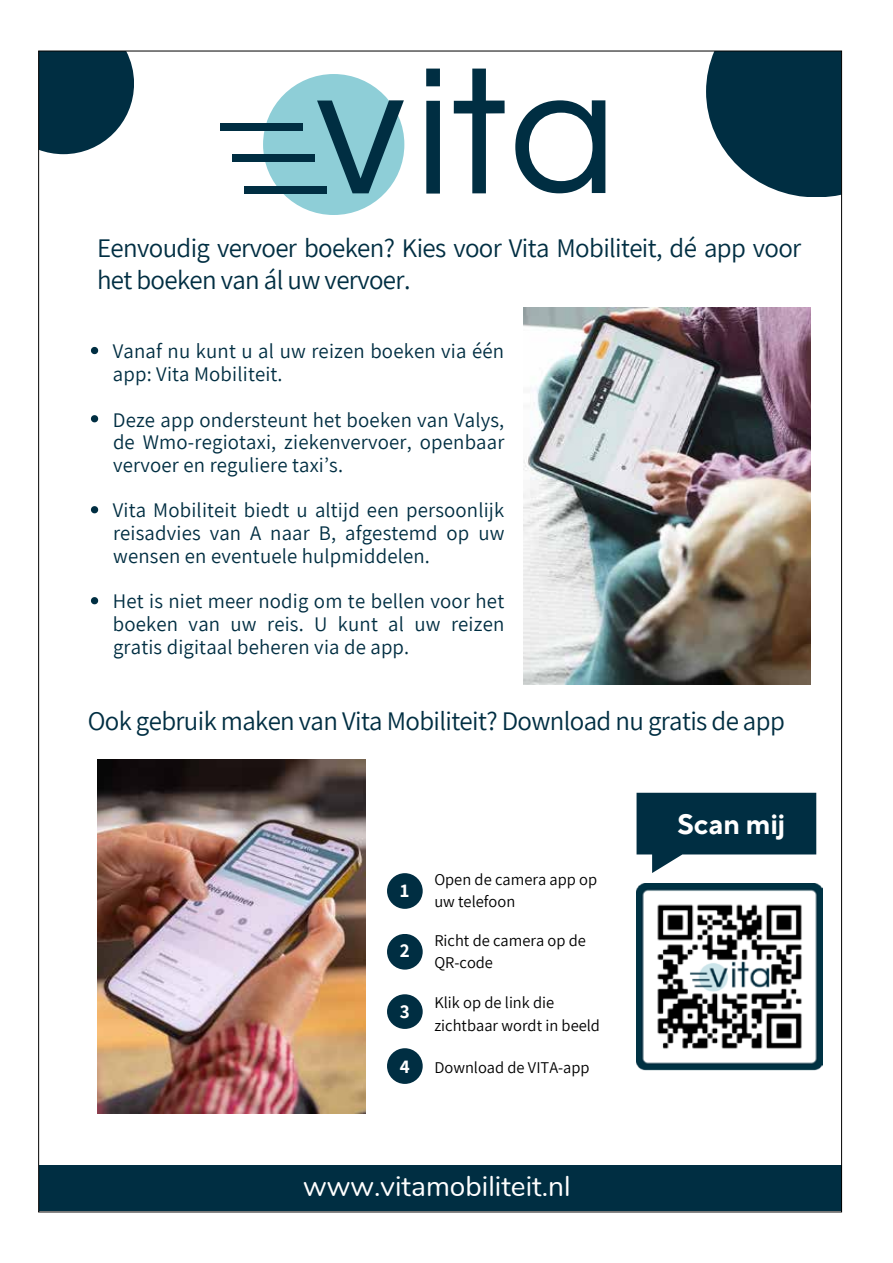
<style>
.page{position:relative;width:893px;height:1263px;background:#fff}
.page>*{position:absolute;margin:0;border:0;box-sizing:border-box;transform-origin:0 0}
.t1{font:28.05px "Nunito";color:#fff}
.t2{font:700 27.9px "TT Norms Pro";color:#fff}
.t3{font:26.85px/32.1px "Assistant";letter-spacing:-.025em;color:#002e42}
.t4{font:20.7px/22.8px "Assistant";letter-spacing:.01em;color:#002e42;text-align:justify}
.t5{font:700 19.05px "Assistant";color:#fff}
.t6{font:16.5px/22.6px "Assistant";color:#000}
</style>
<div class="page">
<img style="left:97px;top:759px;width:269px;height:354px">
<div style="left:39px;top:1165px;width:803px;height:46px;background:#002e42"></div>
<div style="left:263px;top:74px;width:141px;height:141px;background:#8eced7;border-radius:50%"></div>
<svg style="left:426px;top:69px;width:14px;height:125px"></svg>
<svg style="left:454px;top:69px;width:51px;height:124px"></svg>
<svg style="left:515px;top:100px;width:90px;height:93px"></svg>
<svg style="left:317px;top:100px;width:87px;height:93px"></svg>
<div style="left:244px;top:186px;width:83px;height:7px;background:#002e42"></div>
<div style="left:232px;top:154px;width:83px;height:7px;background:#002e42"></div>
<div style="left:221px;top:123px;width:82px;height:7px;background:#002e42"></div>
<svg style="left:637px;top:793px;width:179px;height:80px"></svg>
<div style="left:387px;top:873px;width:36px;height:36px;background:#002e42;border-radius:18px"></div>
<div style="left:387px;top:934px;width:36px;height:35px;background:#002e42;border-radius:18px"></div>
<svg style="left:387px;top:994px;width:36px;height:35px"></svg>
<div style="left:387px;top:1048px;width:36px;height:36px;background:#002e42;border-radius:18px"></div>
<svg style="left:40px;top:53px;width:94px;height:101px"></svg>
<svg style="left:706px;top:53px;width:134px;height:144px"></svg>
<img style="left:524px;top:307px;width:286px;height:377px">
<img style="left:637px;top:883px;width:186px;height:188px">
<svg style="left:91px;top:347px;width:7px;height:7px"></svg>
<svg style="left:91px;top:415px;width:7px;height:7px"></svg>
<svg style="left:91px;top:506px;width:7px;height:7px"></svg>
<svg style="left:91px;top:597px;width:7px;height:7px"></svg>
<p class="t3" style="left:97px;top:231px;width:706px">Eenvoudig vervoer boeken? Kies voor Vita Mobiliteit, dé app voor het boeken van ál uw vervoer.</p>
<p class="t4" style="left:113px;top:339px;width:393px">Vanaf nu kunt u al uw reizen boeken via één app: Vita Mobiliteit.</p>
<p class="t4" style="left:113px;top:407px;width:393px">Deze app ondersteunt het boeken van Valys, de Wmo-regiotaxi, ziekenvervoer, openbaar vervoer en reguliere taxi’s.</p>
<p class="t4" style="left:113px;top:498px;width:393px">Vita Mobiliteit biedt u altijd een persoonlijk reisadvies van A naar B, afgestemd op uw wensen en eventuele hulpmiddelen.</p>
<p class="t4" style="left:113px;top:589px;width:393px">Het is niet meer nodig om te bellen voor het boeken van uw reis. U kunt al uw reizen gratis digitaal beheren via de app.</p>
<p class="t3" style="left:88px;top:703px;width:698px">Ook gebruik maken van Vita Mobiliteit? Download nu gratis de app</p>
<p class="t5" style="left:400px;top:877px;width:11px">1</p>
<p class="t5" style="left:400px;top:938px;width:11px">2</p>
<p class="t5" style="left:400px;top:998px;width:11px">3</p>
<p class="t6" style="left:434px;top:867px;width:164px">Open de camera app op uw telefoon</p>
<p class="t6" style="left:434px;top:928px;width:153px">Richt de camera op de<br>QR-code</p>
<p class="t6" style="left:434px;top:990px;width:167px">Klik op de link die zichtbaar wordt in beeld</p>
<p class="t5" style="left:400px;top:1053px;width:11px">4</p>
<p class="t6" style="left:434px;top:1055px;width:157px">Download de VITA-app</p>
<h1 class="t1" style="left:303px;top:1166px;width:269px">www.vitamobiliteit.nl</h1>
<h2 class="t2" style="left:677px;top:803px;width:109px">Scan mĳ</h2>
</div>
